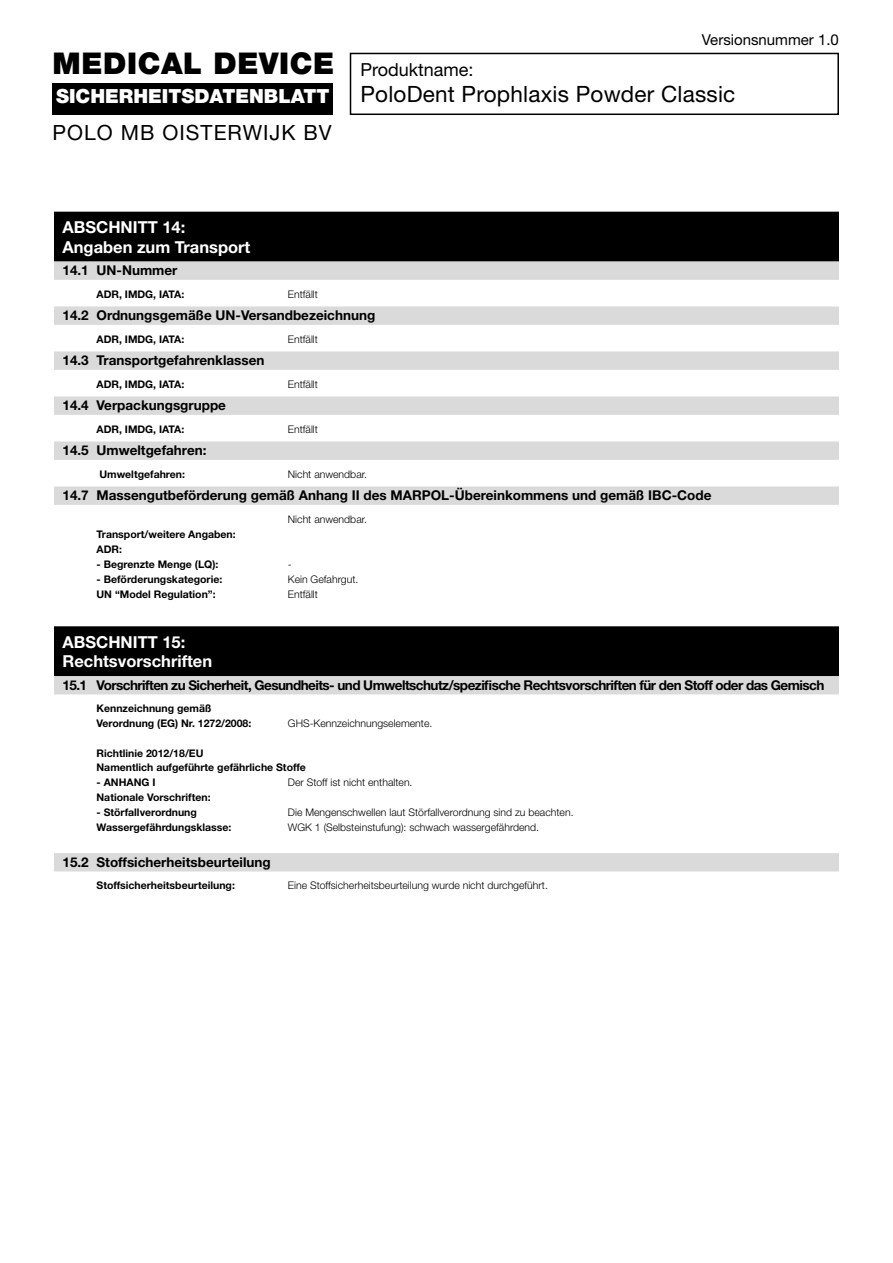
<style>
.page{position:relative;width:893px;height:1263px;background:#fff}
.page>*{position:absolute;margin:0;border:0;box-sizing:border-box;transform-origin:0 0}
.t1{font:900 30px "Helvetica Neue LT Pro";letter-spacing:.02em;color:#000}
.t2{font:22.5px "Helvetica Neue LT Pro";letter-spacing:.01em;color:#000}
.t3{font:21px "Helvetica Neue LT Pro";letter-spacing:.05em;color:#000}
.t4{font:900 19.5px "Helvetica Neue LT Pro";color:#fff}
.t5{font:18px "Helvetica Neue LT Pro";color:#000}
.t6{font:700 16.5px/19.8px "Helvetica Neue LT Pro";color:#fff}
.t7{font:15px "Helvetica Neue LT Pro";color:#000}
.t8{font:700 13.5px "Helvetica Neue LT Pro";color:#000}
.t9{font:700 13.5px "Helvetica Neue LT Pro";letter-spacing:-.04em;color:#000}
.t10{font:700 10.5px/15px "Helvetica Neue LT Pro";color:#000}
.t11{font:300 10.5px "Helvetica Neue LT Pro";color:#000}
</style>
<div class="page">
<div style="left:54px;top:212px;width:785px;height:25px;background:#000"></div>
<div style="left:54px;top:231px;width:785px;height:26px;background:#000"></div>
<div style="left:54px;top:253px;width:785px;height:9px;background:#000"></div>
<div style="left:54px;top:261px;width:785px;height:18px;background:#dadada"></div>
<div style="left:54px;top:275px;width:785px;height:5px;background:#dadada"></div>
<div style="left:54px;top:306px;width:785px;height:18px;background:#dadada"></div>
<div style="left:54px;top:320px;width:785px;height:5px;background:#dadada"></div>
<div style="left:54px;top:351px;width:785px;height:18px;background:#dadada"></div>
<div style="left:54px;top:365px;width:785px;height:5px;background:#dadada"></div>
<div style="left:54px;top:396px;width:785px;height:18px;background:#dadada"></div>
<div style="left:54px;top:410px;width:785px;height:5px;background:#dadada"></div>
<div style="left:54px;top:441px;width:785px;height:18px;background:#dadada"></div>
<div style="left:54px;top:455px;width:785px;height:5px;background:#dadada"></div>
<div style="left:54px;top:486px;width:785px;height:18px;background:#dadada"></div>
<div style="left:54px;top:500px;width:785px;height:5px;background:#dadada"></div>
<div style="left:54px;top:626px;width:785px;height:26px;background:#000"></div>
<div style="left:54px;top:646px;width:785px;height:26px;background:#000"></div>
<div style="left:54px;top:667px;width:785px;height:9px;background:#000"></div>
<div style="left:54px;top:676px;width:785px;height:18px;background:#dadada"></div>
<div style="left:54px;top:853px;width:785px;height:18px;background:#dadada"></div>
<div style="left:350px;top:53px;width:489px;height:62px;border:2px solid #000"></div>
<div style="left:52px;top:83px;width:281px;height:32px;background:#000"></div>
<h1 class="t1" style="left:52px;top:45px;width:283px">MEDICAL DEVICE</h1>
<h3 class="t4" style="left:56px;top:84px;width:275px">SICHERHEITSDATENBLATT</h3>
<h3 class="t3" style="left:52px;top:119px;width:281px">POLO MB OISTERWIJK BV</h3>
<h3 class="t5" style="left:360px;top:59px;width:115px">Produktname:</h3>
<h3 class="t7" style="left:702px;top:30px;width:139px">Versionsnummer 1.0</h3>
<h2 class="t2" style="left:360px;top:80px;width:376px">PoloDent Prophlaxis Powder Classic</h2>
<h3 class="t6" style="left:62px;top:217px;width:189px">ABSCHNITT 14:<br>Angaben zum Transport</h3>
<p class="t8" style="left:63px;top:262px;width:116px">14.1 UN-Nummer</p>
<p class="t10" style="left:97px;top:286px;width:89px">ADR, IMDG, IATA:</p>
<p class="t11" style="left:288px;top:288px;width:32px">Entfällt</p>
<p class="t8" style="left:63px;top:307px;width:314px">14.2 Ordnungsgemäße UN-Versandbezeichnung</p>
<p class="t10" style="left:97px;top:331px;width:89px">ADR, IMDG, IATA:</p>
<p class="t11" style="left:288px;top:333px;width:32px">Entfällt</p>
<p class="t8" style="left:63px;top:352px;width:204px">14.3 Transportgefahrenklassen</p>
<p class="t10" style="left:97px;top:376px;width:89px">ADR, IMDG, IATA:</p>
<p class="t11" style="left:288px;top:378px;width:32px">Entfällt</p>
<p class="t8" style="left:63px;top:397px;width:165px">14.4 Verpackungsgruppe</p>
<p class="t10" style="left:97px;top:421px;width:89px">ADR, IMDG, IATA:</p>
<p class="t11" style="left:288px;top:423px;width:32px">Entfällt</p>
<p class="t8" style="left:63px;top:442px;width:145px">14.5 Umweltgefahren:</p>
<p class="t10" style="left:99px;top:466px;width:87px">Umweltgefahren:</p>
<p class="t11" style="left:288px;top:468px;width:81px">Nicht anwendbar.</p>
<p class="t8" style="left:63px;top:487px;width:650px">14.7 Massengutbeförderung gemäß Anhang II des MARPOL-Übereinkommens und gemäß IBC-Code</p>
<p class="t11" style="left:288px;top:513px;width:81px">Nicht anwendbar.</p>
<p class="t10" style="left:97px;top:526px;width:141px">Transport/weitere Angaben:<br>ADR:</p>
<p class="t10" style="left:97px;top:556px;width:123px">- Begrenzte Menge (LQ):</p>
<p class="t11" style="left:288px;top:558px;width:5px">-</p>
<p class="t10" style="left:97px;top:571px;width:127px">- Beförderungskategorie:</p>
<p class="t11" style="left:288px;top:573px;width:72px">Kein Gefahrgut.</p>
<p class="t10" style="left:97px;top:586px;width:121px">UN “Model Regulation”:</p>
<p class="t11" style="left:288px;top:588px;width:32px">Entfällt</p>
<h3 class="t6" style="left:62px;top:631px;width:151px">ABSCHNITT 15:<br>Rechtsvorschriften</h3>
<p class="t9" style="left:63px;top:677px;width:763px">15.1 Vorschriften zu Sicherheit, Gesundheits- und Umweltschutz/spezifische Rechtsvorschriften für den Stoff oder das Gemisch</p>
<p class="t10" style="left:97px;top:701px;width:156px">Kennzeichnung gemäß<br>Verordnung (EG) Nr. 1272/2008:</p>
<p class="t11" style="left:288px;top:717px;width:146px">GHS-Kennzeichnungselemente.</p>
<p class="t10" style="left:97px;top:747px;width:211px;line-height:13.5px">Richtlinie 2012/18/EU<br>Namentlich aufgeführte gefährliche Stoffe</p>
<p class="t10" style="left:97px;top:774px;width:60px">- ANHANG I</p>
<p class="t11" style="left:288px;top:776px;width:126px">Der Stoff ist nicht enthalten.</p>
<p class="t10" style="left:97px;top:789px;width:116px">Nationale Vorschriften:</p>
<p class="t10" style="left:97px;top:804px;width:102px">- Störfallverordnung</p>
<p class="t11" style="left:288px;top:806px;width:287px">Die Mengenschwellen laut Störfallverordnung sind zu beachten.</p>
<p class="t10" style="left:97px;top:819px;width:136px">Wassergefährdungsklasse:</p>
<p class="t11" style="left:288px;top:821px;width:253px">WGK 1 (Selbsteinstufung): schwach wassergefährdend.</p>
<p class="t8" style="left:63px;top:854px;width:210px">15.2 Stoffsicherheitsbeurteilung</p>
<p class="t10" style="left:97px;top:878px;width:140px">Stoffsicherheitsbeurteilung:</p>
<p class="t11" style="left:288px;top:879px;width:262px">Eine Stoffsicherheitsbeurteilung wurde nicht durchgeführt.</p>
</div>
